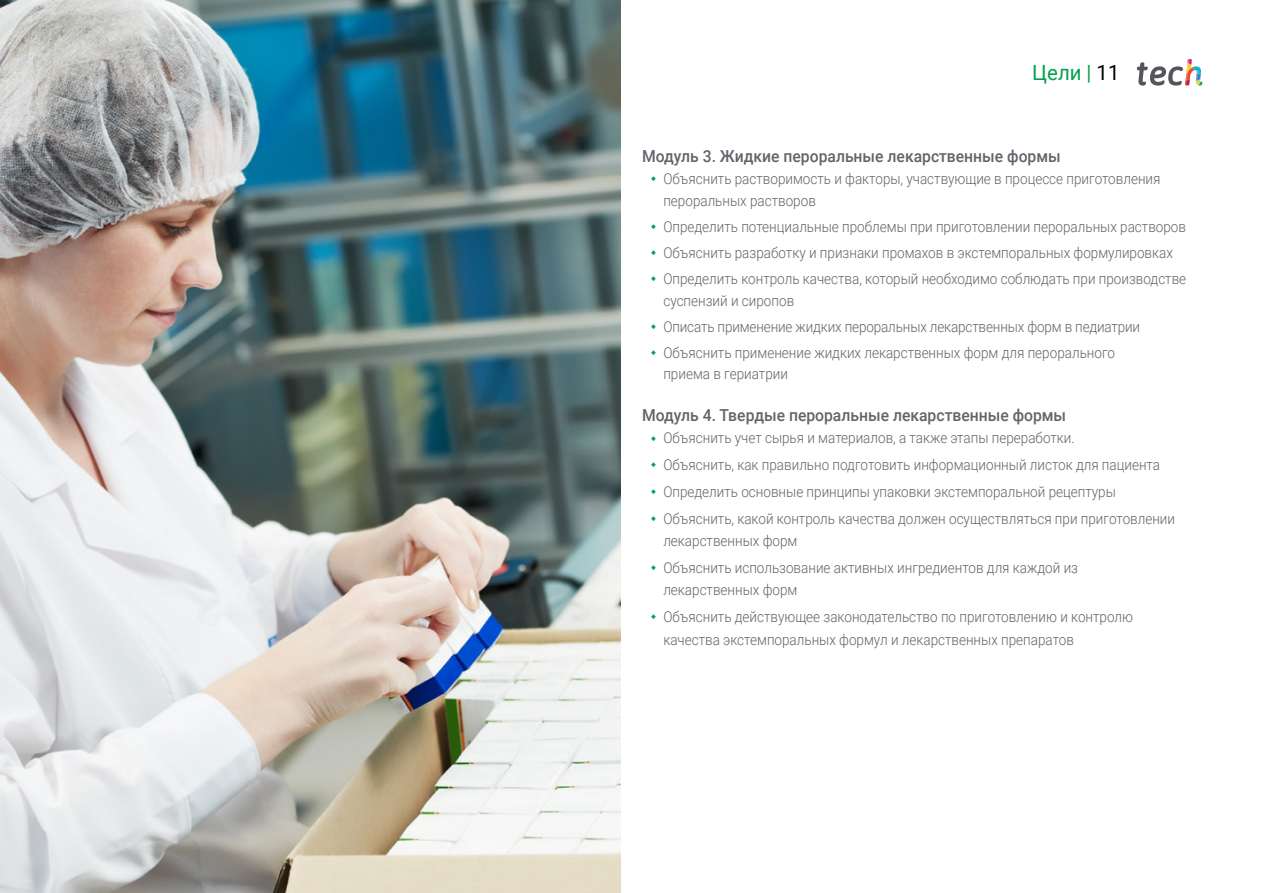
<style>
.page{position:relative;width:1263px;height:893px;background:#fff}
.page>*{position:absolute;margin:0;border:0;box-sizing:border-box;transform-origin:0 0}
.t1{font:21px "Roboto";color:#04a14d}
.t2{font:500 16.5px "Roboto";color:#61646a;scale:.95 1}
.t3{font:300 15px/26.7px "Roboto";color:#61646a;scale:.9 1}
.s1{color:#000}
</style>
<div class="page">
<svg style="left:1137px;top:59px;width:65px;height:27px"></svg>
<img style="left:0;top:0;width:621px;height:893px">
<h1 class="t1" style="left:1032px;top:57px;width:89px">Цели | <span class="s1">11</span></h1>
<p class="t2" style="left:642px;top:145px;width:442px">Модуль 3. Жидкие пероральные лекарственные формы</p>
<p class="t3" style="left:663px;top:167px;width:554px;line-height:21.8px">Объяснить растворимость и факторы, участвующие в процессе приготовления пероральных растворов</p>
<p class="t3" style="left:663px;top:213px;width:582px;line-height:26px">Определить потенциальные проблемы при приготовлении пероральных растворов<br>Объяснить разработку и признаки промахов в экстемпоральных формулировках<br>Определить контроль качества, который необходимо соблюдать при производстве</p>
<p class="t3" style="left:663px;top:287px;width:531px;line-height:26px">суспензий и сиропов<br>Описать применение жидких пероральных лекарственных форм в педиатрии<br>Объяснить применение жидких лекарственных форм для перорального</p>
<p class="t3" style="left:663px;top:360px;width:140px">приема в гериатрии</p>
<p class="t2" style="left:642px;top:404px;width:448px">Модуль 4. Твердые пероральные лекарственные формы</p>
<p class="t3" style="left:663px;top:424px;width:570px">Объяснить учет сырья и материалов, а также этапы переработки.<br>Объяснить, как правильно подготовить информационный листок для пациента Определить основные принципы упаковки экстемпоральной рецептуры Объяснить, какой контроль качества должен осуществляться при приготовлении</p>
<p class="t3" style="left:663px;top:527px;width:462px">лекарственных форм<br>Объяснить использование активных ингредиентов для каждой из</p>
<p class="t3" style="left:663px;top:576px;width:523px">лекарственных форм<br>Объяснить действующее законодательство по приготовлению и контролю</p>
<p class="t3" style="left:663px;top:625px;width:458px">качества экстемпоральных формул и лекарственных препаратов</p>
</div>
